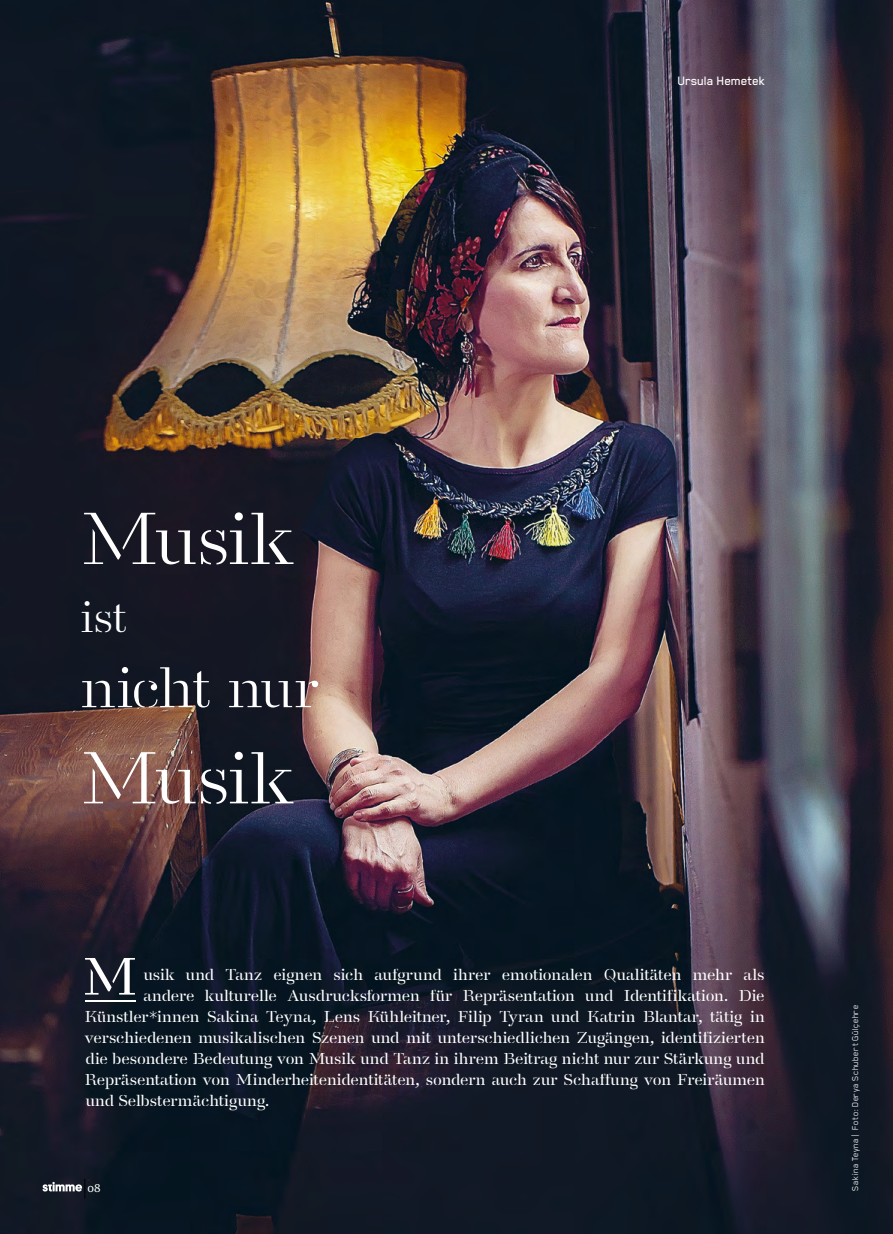
<style>
.page{position:relative;width:893px;height:1234px;background:#fff}
.page>*{position:absolute;margin:0;border:0;box-sizing:border-box;transform-origin:0 0}
.t1{font:73.05px "A Danmark";letter-spacing:-.01em;color:#fff}
.t2{font:57px "A Danmark";letter-spacing:-.015em;color:#fff}
.t3{font:500 52.35px "A Danmark";color:#fff}
.t4{font:43.8px "A Danmark";color:#fff}
.t5{font:500 15.75px "A Danmark";color:#fff}
.t6{font:500 13.95px "Blender Pro";letter-spacing:-.01em;color:#fff}
.t7{font:12px "Meta Serif Pro";color:#fff}
.t8{font:9.75px "Blender Pro";letter-spacing:.03em;color:#fff}
</style>
<div class="page">
<img style="left:0;top:0;width:893px;height:1233px">
<svg style="left:43px;top:1178px;width:42px;height:20px"></svg>
<hr style="left:85px;top:1000px;width:50px;height:1px;background:#fff">
<p class="t6" style="left:678px;top:73px;width:89px">Ursula Hemetek</p>
<h1 class="t1" style="left:81px;top:497px;width:213px">Musik</h1>
<h3 class="t4" style="left:81px;top:592px;width:47px">ist</h3>
<h2 class="t2" style="left:81px;top:654px;width:240px">nicht nur</h2>
<h1 class="t1" style="left:81px;top:736px;width:213px">Musik</h1>
<h3 class="t3" style="left:82px;top:946px;width:57px">M</h3>
<p class="t5" style="left:144px;top:964px;width:622px">usik und Tanz eignen sich aufgrund ihrer emotionalen Qualitäten mehr als</p>
<p class="t5" style="left:144px;top:985px;width:623px">andere kulturelle Ausdrucksformen für Repräsentation und Identifikation. Die</p>
<p class="t5" style="left:85px;top:1006px;width:681px">Künstler*innen Sakina Teyna, Lens Kühleitner, Filip Tyran und Katrin Blantar, tätig in</p>
<p class="t5" style="left:85px;top:1027px;width:681px">verschiedenen musikalischen Szenen und mit unterschiedlichen Zugängen, identifizierten</p>
<p class="t5" style="left:85px;top:1048px;width:681px">die besondere Bedeutung von Musik und Tanz in ihrem Beitrag nicht nur zur Stärkung und</p>
<p class="t5" style="left:85px;top:1069px;width:681px">Repräsentation von Minderheitenidentitäten, sondern auch zur Schaffung von Freiräumen</p>
<p class="t5" style="left:86px;top:1090px;width:185px">und Selbstermächtigung.</p>
<p class="t7" style="left:88px;top:1178px;width:15px">08</p>
<p class="t8" style="left:850px;top:1190px;width:187px;rotate:-90deg">Sakina Teyna | Foto: Derya Schubert Gülçehre</p>
</div>
